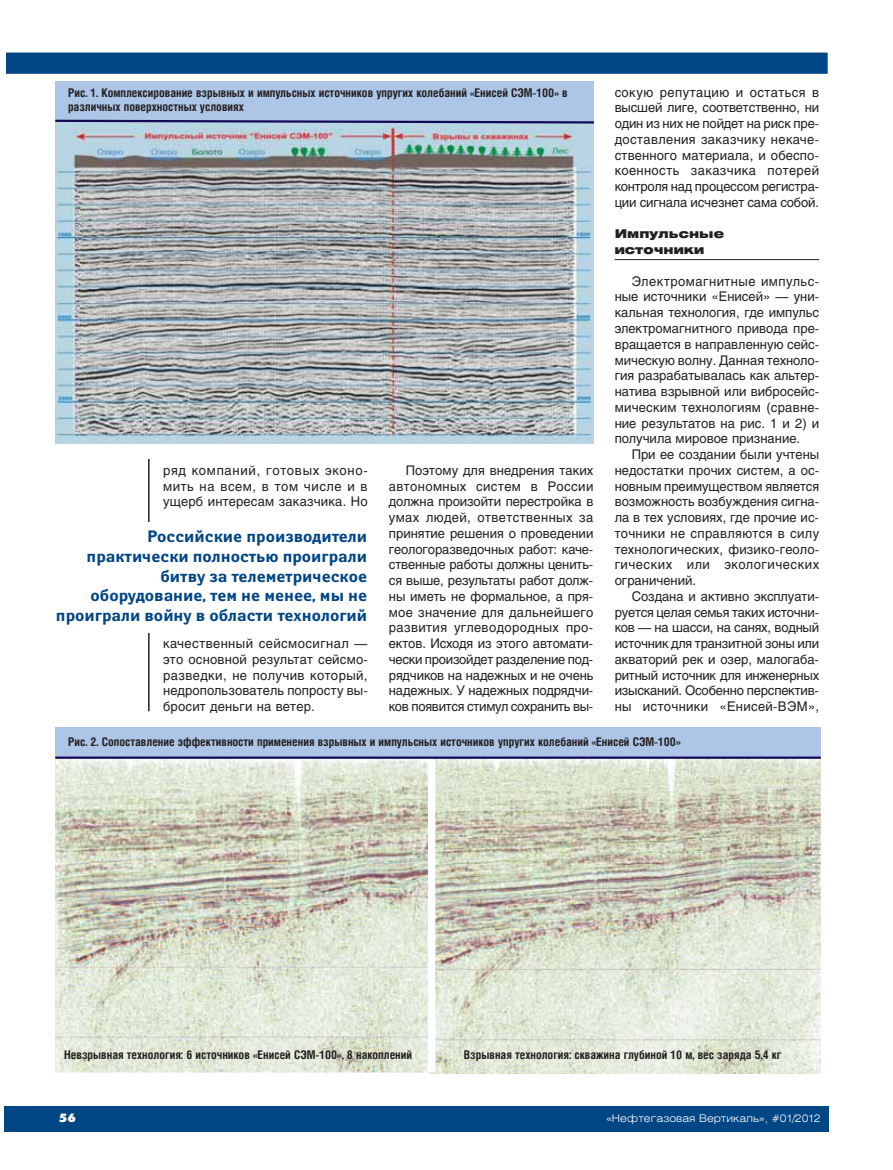
<style>
.page{position:relative;width:893px;height:1170px;background:#fff}
.page>*{position:absolute;margin:0;border:0;box-sizing:border-box;transform-origin:0 0}
.t1{font:700 16.5px/19.8px "Yanus C";color:#004584;text-align:right}
.t2{font:13.2px/15.8px "Helios";color:#231f20;text-align:justify}
.t3{font:700 12px/13.5px "Helios Cond";color:#231f20}
.t4{font:900 12px/15.8px "Helios Ext";letter-spacing:.005em;color:#231f20}
.t5{font:12px "Futura Futuris XC";color:#fff}
.t6{font:300 10.5px "Helios Ext";color:#fff}
</style>
<div class="page">
<div style="left:4px;top:1106px;width:825px;height:25px;background:#004584"></div>
<hr style="left:615px;top:259px;width:204px;height:1px;background:#231f20">
<div style="left:6px;top:53px;width:822px;height:21px;background:#004584"></div>
<div style="left:4px;top:51px;width:825px;height:24px;border:2px solid #fff"></div>
<hr style="left:148px;top:459px;width:2px;height:252px;background:#231f20">
<div style="left:55px;top:522px;width:312px;height:110px;background:#fff"></div>
<img style="left:55px;top:125px;width:539px;height:318px">
<div style="left:55px;top:81px;width:539px;height:39px;background:#adc5e7"></div>
<svg style="left:55px;top:119px;width:539px;height:6px;background:#7784af"></svg>
<img style="left:55px;top:758px;width:400px;height:314px">
<div style="left:55px;top:727px;width:766px;height:30px;background:#adc5e7"></div>
<hr style="left:55px;top:756px;width:766px;height:2px;background:#140858">
<img style="left:430px;top:759px;width:391px;height:314px">
<div style="left:428px;top:759px;width:7px;height:312px;background:#fff"></div>
<p class="t3" style="left:68px;top:87px;width:501px">Рис. 1. Комплексирование взрывных и импульсных источников упругих колебаний «Енисей СЭМ-100» в различных поверхностных условиях</p>
<p class="t2" style="left:163px;top:463px;width:206px">ряд компаний, готовых эконо&shy;мить на всем, в том числе и в ущерб интересам заказчика. Но</p>
<p class="t1" style="left:56px;top:527px;width:313px">Российские производители практически полностью проиграли битву за телеметрическое оборудование, тем не менее, мы не проиграли войну в области технологий</p>
<p class="t2" style="left:163px;top:637px;width:206px">качественный сейсмосигнал — это основной результат сейсмо&shy;разведки, не получив который, недропользователь попросту вы&shy;бросит деньги на ветер.</p>
<p class="t2" style="left:389px;top:463px;width:206px;text-indent:17px">Поэтому для внедрения таких автономных систем в России должна произойти перестройка в умах людей, ответственных за принятие решения о проведении геологоразведочных работ: каче&shy;ственные работы должны ценить&shy;ся выше, результаты работ долж&shy;ны иметь не формальное, а пря&shy;мое значение для дальнейшего развития углеводородных про&shy;ектов. Исходя из этого автомати&shy;чески произойдет разделение под&shy;рядчиков на надежных и не очень надежных. У надежных подрядчи&shy;ков появится стимул сохранить вы-</p>
<p class="t2" style="left:615px;top:85px;width:206px">сокую репутацию и остаться в высшей лиге, соответственно, ни один из них не пойдет на риск пре&shy;доставления заказчику некаче&shy;ственного материала, и обеспо&shy;коенность заказчика потерей контроля над процессом регистра&shy;ции сигнала исчезнет сама собой.</p>
<p class="t4" style="left:615px;top:227px;width:111px">Импульсные источники</p>
<p class="t2" style="left:615px;top:274px;width:206px;text-indent:17px">Электромагнитные импульс&shy;ные источники «Енисей» — уни&shy;кальная технология, где импульс электромагнитного привода пре&shy;вращается в направленную сейс&shy;мическую волну. Данная техноло&shy;гия разрабатывалась как альтер&shy;натива взрывной или вибросейс&shy;мическим технологиям (сравне&shy;ние результатов на рис. 1 и 2) и получила мировое признание.</p>
<p class="t2" style="left:615px;top:448px;width:206px;text-indent:17px">При ее создании были учтены недостатки прочих систем, а ос&shy;новным преимуществом является возможность возбуждения сигна&shy;ла в тех условиях, где прочие ис&shy;точники не справляются в силу технологических, физико-геоло&shy;гических или экологических ограничений.</p>
<p class="t2" style="left:615px;top:589px;width:206px;text-indent:17px">Создана и активно эксплуати&shy;руется целая семья таких источни&shy;ков — на шасси, на санях, водный источник для транзитной зоны или акваторий рек и озер, малогаба&shy;ритный источник для инженерных изысканий. Особенно перспектив&shy;ны источники «Енисей-ВЭМ»,</p>
<p class="t3" style="left:68px;top:735px;width:614px">Рис. 2. Сопоставление эффективности применения взрывных и импульсных источников упругих колебаний «Енисей СЭМ-100»</p>
<p class="t3" style="left:64px;top:1048px;width:349px">Невзрывная технология: 6 источников «Енисей СЭМ-100», 8 накоплений</p>
<p class="t3" style="left:464px;top:1048px;width:319px">Взрывная технология: скважина глубиной 10 м, вес заряда 5,4 кг</p>
<p class="t5" style="left:59px;top:1113px;width:18px">56</p>
<p class="t6" style="left:606px;top:1113px;width:216px">«Нефтегазовая Вертикаль», #01/2012</p>
</div>
